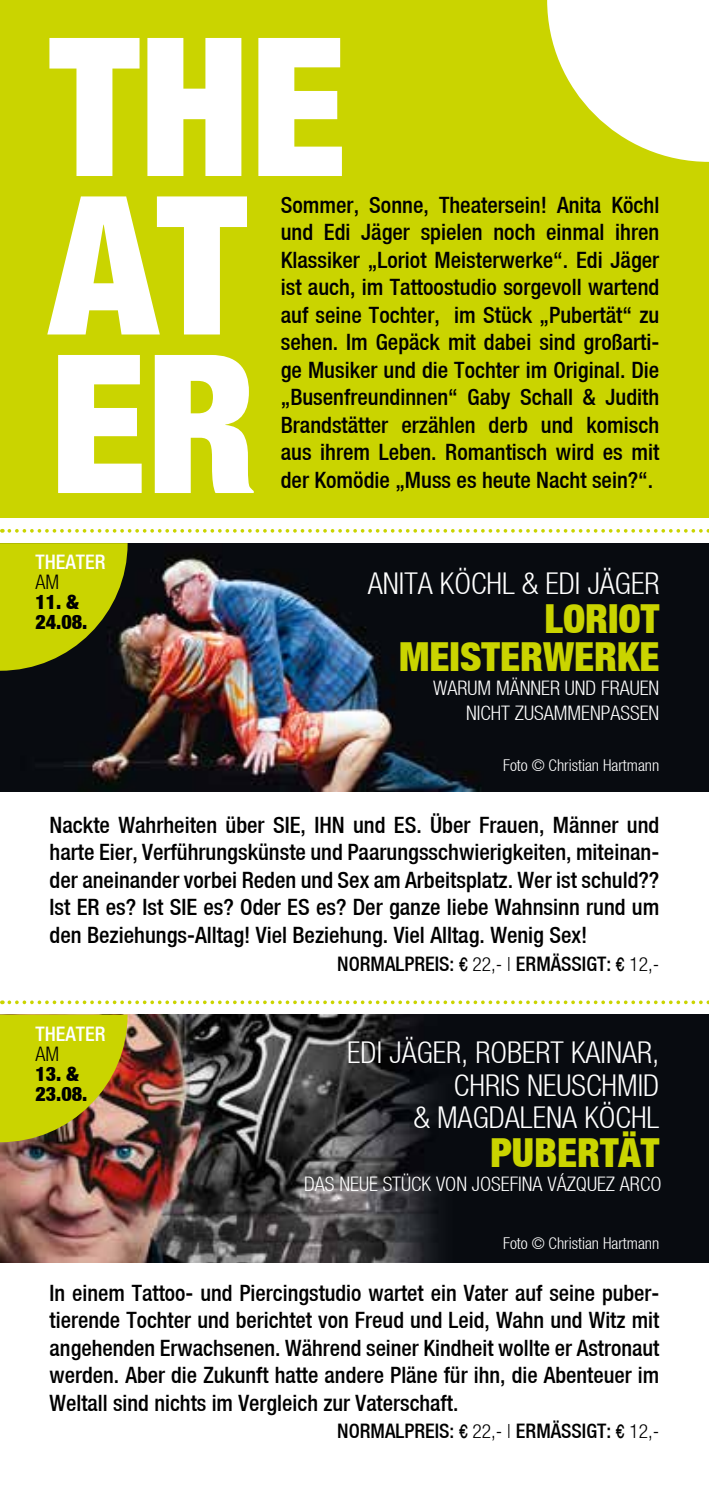
<style>
.page{position:relative;width:709px;height:1489px;background:#fff}
.page>*{position:absolute;margin:0;border:0;box-sizing:border-box;transform-origin:0 0}
.t1{font:193.25px/158.5px "Helvetica Neue Black Cond";color:#fff}
.t2{font:40px/37.5px "Helvetica Neue Black Cond";color:#cad400;text-align:right}
.t3{font:30px/32.5px "Helvetica Neue Light Cond";color:#fff;text-align:right}
.t4{font:22.5px/27.5px "Helvetica Neue Medium Cond";color:#000;text-align:justify}
.t5{font:20px/25px "Helvetica Neue Light Cond";color:#fff;text-align:right}
.t6{font:20px "Helvetica Neue Medium Cond";color:#000}
.t7{font:20px/20px "Helvetica Neue Black Cond";color:#000}
.t8{font:20px "Helvetica Neue Medium Cond";color:#fff}
.t9{font:20px "Helvetica Neue Light Cond";color:#000}
.t10{font:16.25px "Helvetica Neue Light Cond";color:#fff}
.s1{font-family:"Helvetica";font-stretch:condensed;font-size:19.5px}
.s2{font-family:"Helvetica Neue Light Cond";font-size:19.5px}
</style>
<div class="page">
<div style="left:0;top:0;width:709px;height:517px;background:#cad400"></div>
<img style="left:0;top:543px;width:709px;height:248px">
<img style="left:0;top:1014px;width:709px;height:248px">
<svg style="left:0;top:543px;width:128px;height:127px;background:#a4ac04"></svg>
<svg style="left:547px;top:0;width:162px;height:162px"></svg>
<svg style="left:0;top:1014px;width:128px;height:128px;background:#bfbb11"></svg>
<svg style="left:9px;top:529px;width:700px;height:3px"></svg>
<svg style="left:9px;top:1000px;width:700px;height:4px"></svg>
<h1 class="t1" style="left:50px;top:30px;width:298px">THE<br>AT<br>ER</h1>
<p class="t4" style="left:281px;top:192px;width:380px">Sommer, Sonne, Theatersein! Anita Köchl und Edi Jäger spielen noch einmal ihren Klassiker „Loriot Meisterwerke“. Edi Jäger ist auch, im Tattoostudio sorgevoll wartend auf seine Tochter, im Stück „Pubertät“ zu sehen. Im Gepäck mit dabei sind großarti&shy;ge Musiker und die Tochter im Original. Die „Busenfreundinnen“ Gaby Schall &amp; Judith Brandstätter erzählen derb und komisch aus ihrem Leben. Romantisch wird es mit der Komödie „Muss es heute Nacht sein?“.</p>
<p class="t8" style="left:35px;top:553px;width:71px">THEATER</p>
<p class="t9" style="left:35px;top:570px;width:25px">AM</p>
<h3 class="t3" style="left:368px;top:566px;width:293px">ANITA KÖCHL &amp; EDI JÄGER</h3>
<p class="t7" style="left:35px;top:592px;width:53px">11. &amp;<br>24.08.</p>
<h2 class="t2" style="left:399px;top:600px;width:261px">LORIOT<br>MEISTERWERKE</h2>
<p class="t5" style="left:433px;top:674px;width:228px">WARUM MÄNNER UND FRAUEN<br>NICHT ZUSAMMENPASSEN</p>
<p class="t10" style="left:503px;top:756px;width:158px">Foto © Christian Hartmann</p>
<p class="t4" style="left:50px;top:812px;width:611px">Nackte Wahrheiten über SIE, IHN und ES. Über Frauen, Männer und harte Eier, Verführungskünste und Paarungsschwierigkeiten, miteinan&shy;der aneinander vorbei Reden und Sex am Arbeitsplatz. Wer ist schuld??<br>Ist ER es? Ist SIE es? Oder ES es? Der ganze liebe Wahnsinn rund um den Beziehungs-Alltag! Viel Beziehung. Viel Alltag. Wenig Sex!</p>
<p class="t8" style="left:35px;top:1024px;width:71px">THEATER</p>
<p class="t9" style="left:35px;top:1042px;width:25px">AM</p>
<p class="t7" style="left:35px;top:1063px;width:53px">13. &amp;<br>23.08.</p>
<p class="t6" style="left:337px;top:954px;width:323px">NORMALPREIS: <span class="s1">€</span> <span class="s2">22,- |</span> ERMÄSSIGT: <span class="s1">€</span> <span class="s2">12,-</span></p>
<h3 class="t3" style="left:347px;top:1036px;width:313px">EDI JÄGER, ROBERT KAINAR,<br>CHRIS NEUSCHMID<br>&amp; MAGDALENA KÖCHL</h3>
<h2 class="t2" style="left:490px;top:1134px;width:170px">PUBERTÄT</h2>
<p class="t5" style="left:304px;top:1171px;width:359px">DAS NEUE STÜCK VON JOSEFINA VÁZQUEZ ARCO</p>
<p class="t10" style="left:503px;top:1233px;width:158px">Foto © Christian Hartmann</p>
<p class="t4" style="left:50px;top:1279px;width:611px">In einem Tattoo- und Piercingstudio wartet ein Vater auf seine puber&shy;tierende Tochter und berichtet von Freud und Leid, Wahn und Witz mit angehenden Erwachsenen. Während seiner Kindheit wollte er Astronaut werden. Aber die Zukunft hatte andere Pläne für ihn, die Abenteuer im Weltall sind nichts im Vergleich zur Vaterschaft.</p>
<p class="t6" style="left:337px;top:1421px;width:323px">NORMALPREIS: <span class="s1">€</span> <span class="s2">22,- |</span> ERMÄSSIGT: <span class="s1">€</span> <span class="s2">12,-</span></p>
</div>
